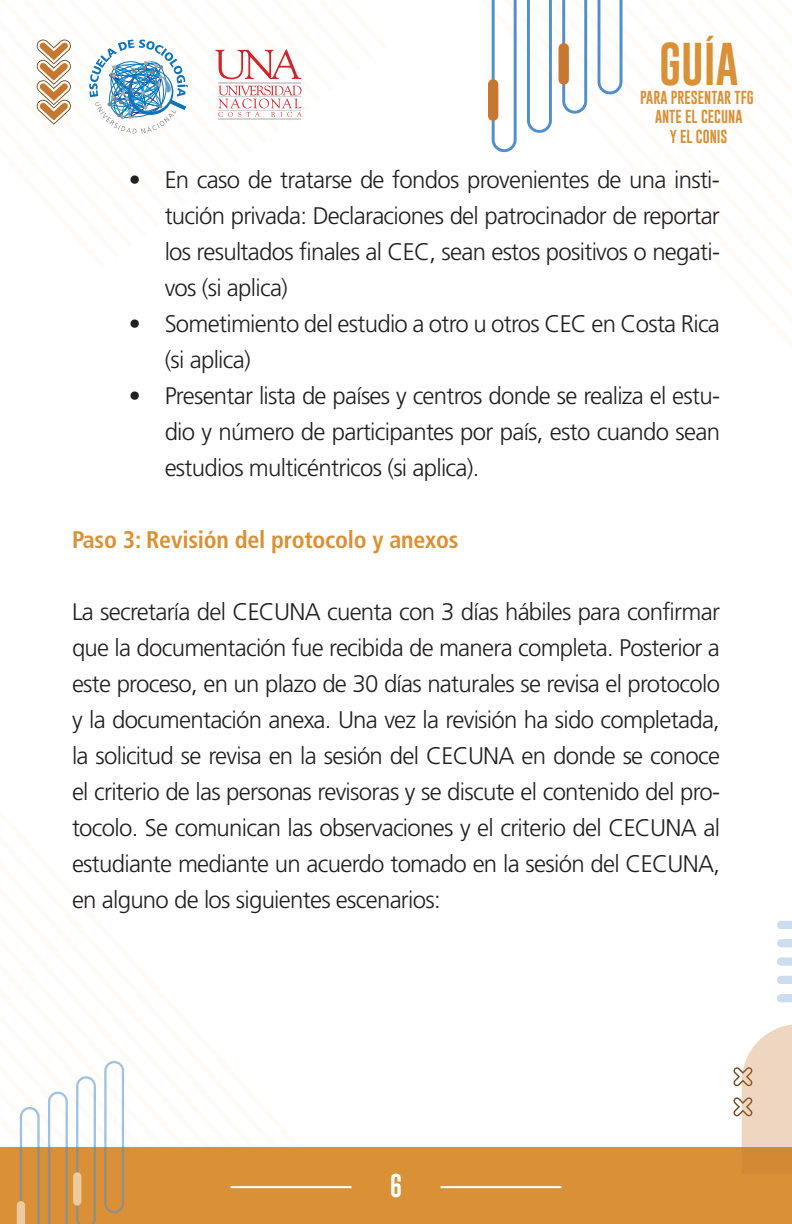
<style>
.page{position:relative;width:792px;height:1224px;background:#fff}
.page>*{position:absolute;margin:0;border:0;box-sizing:border-box;transform-origin:0 0}
.t1{font:44px "Gobold";color:#d99036}
.t2{font:300 24px/36px "Frutiger";letter-spacing:-.03em;color:#231f20;text-align:justify}
.t3{font:700 condensed 24px "Frutiger";letter-spacing:-.01em;color:#db9036}
.t4{font:24px "Gobold";color:#fff}
.t5{font:13.8px/19.2px "Gobold";color:#d99036;text-align:center}
</style>
<div class="page">
<svg style="left:492px;top:1px;width:25px;height:151px"></svg>
<svg style="left:527px;top:1px;width:25px;height:132px"></svg>
<svg style="left:562px;top:1px;width:25px;height:113px"></svg>
<svg style="left:598px;top:1px;width:24px;height:93px"></svg>
<div style="left:488px;top:79px;width:10px;height:42px;background:#c87730;border-radius:5px"></div>
<div style="left:559px;top:43px;width:10px;height:42px;background:#c87730;border-radius:5px"></div>
<div style="left:0;top:1147px;width:792px;height:77px;background:#d99036"></div>
<svg style="left:16px;top:1060px;width:108px;height:164px"></svg>
<div style="left:73px;top:1172px;width:8px;height:34px;background:#edcba1;border-radius:4px"></div>
<svg style="left:733px;top:1024px;width:59px;height:123px"></svg>
<svg style="left:777px;top:994px;width:15px;height:8px"></svg>
<svg style="left:777px;top:976px;width:15px;height:8px"></svg>
<svg style="left:777px;top:957px;width:15px;height:9px"></svg>
<svg style="left:777px;top:939px;width:15px;height:8px"></svg>
<svg style="left:777px;top:921px;width:15px;height:8px"></svg>
<svg style="left:36px;top:39px;width:266px;height:95px"></svg>
<hr style="left:230px;top:1186px;width:121px;height:2px;background:#fff">
<hr style="left:441px;top:1186px;width:121px;height:2px;background:#fff">
<h1 class="t1" style="left:659px;top:35px;width:81px">GUÍA</h1>
<p class="t5" style="left:640px;top:88px;width:115px">PARA PRESENTAR TFG<br>ANTE EL CECUNA<br>Y EL CONIS</p>
<p class="t2" style="left:165px;top:162px;width:557px;text-indent:-36px">• En caso de tratarse de fondos provenientes de una insti&shy;tución privada: Declaraciones del patrocinador de reportar los resultados finales al CEC, sean estos positivos o negati&shy;vos (si aplica)</p>
<p class="t2" style="left:165px;top:306px;width:557px;text-indent:-36px">• Sometimiento del estudio a otro u otros CEC en Costa Rica (si aplica)</p>
<p class="t2" style="left:165px;top:378px;width:557px;text-indent:-36px">• Presentar lista de países y centros donde se realiza el estu&shy;dio y número de participantes por país, esto cuando sean estudios multicéntricos (si aplica).</p>
<p class="t3" style="left:72px;top:526px;width:388px">Paso 3: Revisión del protocolo y anexos</p>
<p class="t2" style="left:72px;top:594px;width:650px">La secretaría del CECUNA cuenta con 3 días hábiles para confirmar que la documentación fue recibida de manera completa. Posterior a este proceso, en un plazo de 30 días naturales se revisa el protocolo y la documentación anexa. Una vez la revisión ha sido completada, la solicitud se revisa en la sesión del CECUNA en donde se conoce el criterio de las personas revisoras y se discute el contenido del pro&shy;tocolo. Se comunican las observaciones y el criterio del CECUNA al estudiante mediante un acuerdo tomado en la sesión del CECUNA, en alguno de los siguientes escenarios:</p>
<p class="t4" style="left:390px;top:1170px;width:14px">6</p>
</div>
